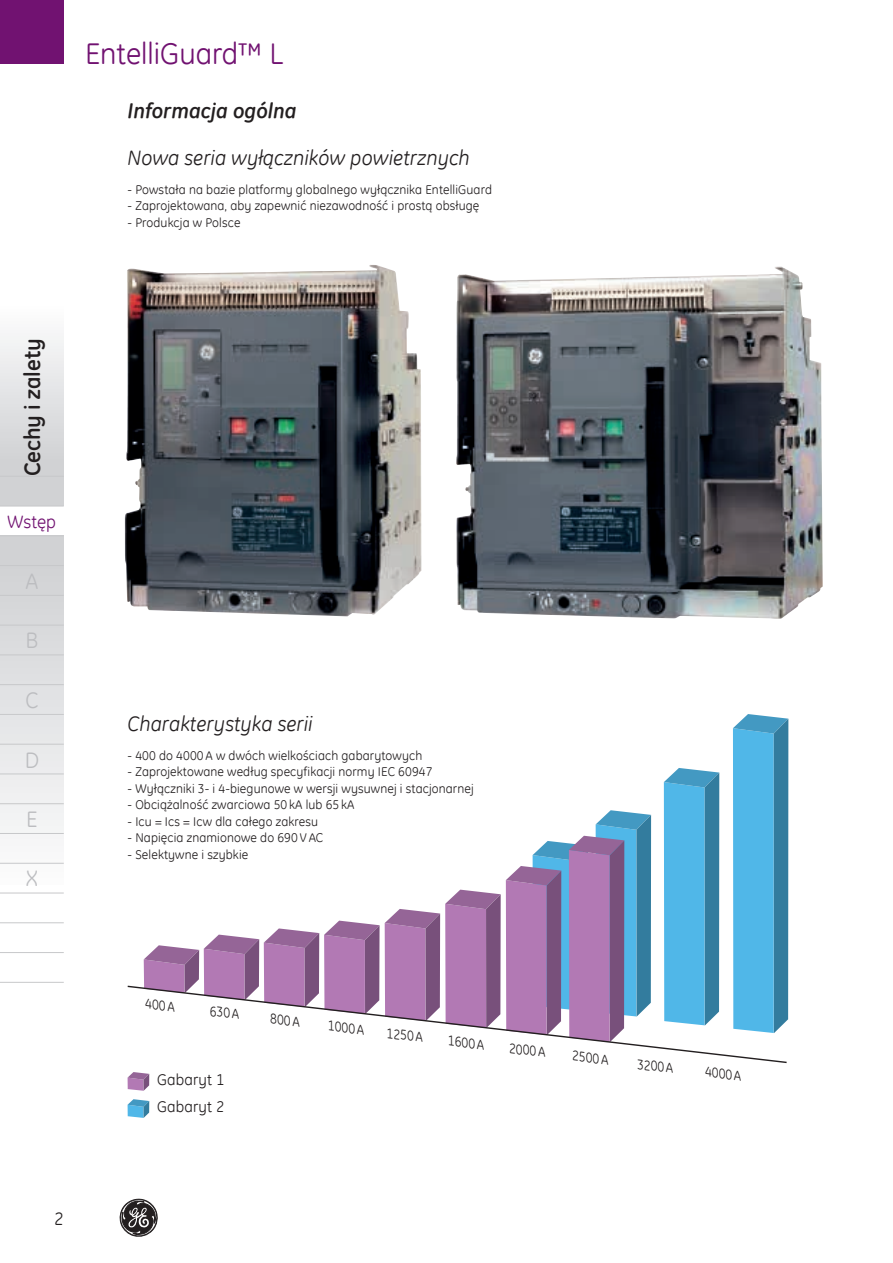
<style>
.page{position:relative;width:893px;height:1263px;background:#fff}
.page>*{position:absolute;margin:0;border:0;box-sizing:border-box;transform-origin:0 0}
.t1{font:30px "GE Inspira";color:#711271}
.t2{font:700 22.5px "GE Inspira";color:#231f20}
.t3{font:22.5px "GE Inspira";color:#bcbdc0}
.t4{font:italic 21px "GE Inspira";color:#231f20}
.t5{font:italic 700 21px "GE Inspira";color:#231f20}
.t6{font:18px "GE Inspira";color:#711271}
.t7{font:18px "GE Inspira";color:#231f20}
.t8{font:15.6px/27.2px "GE Inspira";letter-spacing:.01em;color:#231f20}
.t9{font:13.95px "GE Inspira";color:#231f20;scale:.93 1}
.t10{font:12.75px "GE Inspira";letter-spacing:.01em;color:#231f20}
</style>
<div class="page">
<div style="left:0;top:536px;width:64px;height:348px;background:linear-gradient(to bottom,#cdced1,#fafafb)"></div>
<div style="left:0;top:276px;width:64px;height:230px;background:linear-gradient(to bottom,#fff,#c9cacd)"></div>
<div style="left:0;top:0;width:64px;height:64px;background:#711271"></div>
<hr style="left:0;top:476px;width:64px;height:1px;background:#c7c8ca">
<hr style="left:0;top:506px;width:64px;height:1px;background:#c7c8ca">
<hr style="left:0;top:595px;width:64px;height:1px;background:#c7c8ca">
<hr style="left:0;top:625px;width:64px;height:1px;background:#c7c8ca">
<hr style="left:0;top:535px;width:64px;height:1px;background:#c7c8ca">
<hr style="left:0;top:654px;width:64px;height:1px;background:#c7c8ca">
<hr style="left:0;top:565px;width:64px;height:1px;background:#c7c8ca">
<hr style="left:0;top:684px;width:64px;height:1px;background:#c7c8ca">
<hr style="left:0;top:714px;width:64px;height:1px;background:#c7c8ca">
<hr style="left:0;top:744px;width:64px;height:1px;background:#c7c8ca">
<hr style="left:0;top:773px;width:64px;height:1px;background:#c7c8ca">
<hr style="left:0;top:803px;width:64px;height:1px;background:#c7c8ca">
<hr style="left:0;top:833px;width:64px;height:1px;background:#c7c8ca">
<hr style="left:0;top:863px;width:64px;height:1px;background:#c7c8ca">
<hr style="left:0;top:893px;width:64px;height:1px;background:#c7c8ca">
<hr style="left:0;top:922px;width:64px;height:1px;background:#c7c8ca">
<hr style="left:0;top:952px;width:64px;height:1px;background:#c7c8ca">
<hr style="left:0;top:982px;width:64px;height:1px;background:#c7c8ca">
<svg style="left:119px;top:1198px;width:39px;height:39px"></svg>
<img style="left:124px;top:265px;width:297px;height:351px">
<img style="left:456px;top:266px;width:367px;height:353px">
<svg style="left:664px;top:768px;width:55px;height:217px;background:#4ba8d4"></svg>
<svg style="left:733px;top:714px;width:55px;height:271px;background:#4ba8d4"></svg>
<svg style="left:144px;top:810px;width:507px;height:175px"></svg>
<svg style="left:127px;top:985px;width:661px;height:79px"></svg>
<svg style="left:128px;top:1072px;width:21px;height:19px"></svg>
<svg style="left:128px;top:1099px;width:21px;height:19px"></svg>
<h1 class="t1" style="left:85px;top:34px;width:200px">EntelliGuard™ L</h1>
<h3 class="t5" style="left:128px;top:97px;width:171px">Informacja ogólna</h3>
<h3 class="t4" style="left:128px;top:145px;width:344px">Nowa seria wyłączników powietrznych</h3>
<p class="t10" style="left:128px;top:181px;width:366px">- Powstała na bazie platformy globalnego wyłącznika EntelliGuard</p>
<p class="t10" style="left:128px;top:198px;width:353px">- Zaprojektowana, aby zapewnić niezawodność i prostą obsługę</p>
<p class="t10" style="left:128px;top:214px;width:114px">- Produkcja w Polsce</p>
<h2 class="t2" style="left:18px;top:476px;width:139px;rotate:-90deg">Cechy i zalety</h2>
<h3 class="t6" style="left:8px;top:510px;width:50px">Wstęp</h3>
<h2 class="t3" style="left:25px;top:567px;width:14px">A</h2>
<h2 class="t3" style="left:25px;top:626px;width:14px">B</h2>
<h2 class="t3" style="left:25px;top:686px;width:15px">C</h2>
<h2 class="t3" style="left:25px;top:745px;width:16px">D</h2>
<h2 class="t3" style="left:26px;top:805px;width:13px">E</h2>
<h2 class="t3" style="left:26px;top:864px;width:14px">X</h2>
<h3 class="t4" style="left:128px;top:711px;width:187px">Charakterystyka serii</h3>
<p class="t10" style="left:128px;top:747px;width:296px">- 400 do 4000A w dwóch wielkościach gabarytowych</p>
<p class="t10" style="left:128px;top:764px;width:307px">- Zaprojektowane według specyfikacji normy IEC 60947</p>
<p class="t10" style="left:128px;top:780px;width:348px">- Wyłączniki 3- i 4-biegunowe w wersji wysuwnej i stacjonarnej</p>
<p class="t10" style="left:128px;top:797px;width:228px">- Obciążalność zwarciowa 50 kA lub 65 kA</p>
<p class="t10" style="left:128px;top:813px;width:192px">- Icu = Ics = Icw dla całego zakresu</p>
<p class="t10" style="left:128px;top:830px;width:197px">- Napięcia znamionowe do 690 V AC</p>
<p class="t10" style="left:128px;top:846px;width:122px">- Selektywne i szybkie</p>
<h3 class="t7" style="left:54px;top:1207px;width:11px">2</h3>
<p class="t9" style="left:147px;top:994px;width:33px;rotate:7deg">400A</p>
<p class="t9" style="left:211px;top:1002px;width:33px;rotate:7deg">630A</p>
<p class="t8" style="left:157px;top:1066px;width:69px">Gabaryt 1<br>Gabaryt 2</p>
<p class="t9" style="left:272px;top:1009px;width:33px;rotate:7deg">800A</p>
<p class="t9" style="left:330px;top:1016px;width:41px;rotate:7deg">1000A</p>
<p class="t9" style="left:388px;top:1024px;width:41px;rotate:7deg">1250A</p>
<p class="t9" style="left:449px;top:1031px;width:41px;rotate:7deg">1600A</p>
<p class="t9" style="left:511px;top:1039px;width:41px;rotate:7deg">2000A</p>
<p class="t9" style="left:574px;top:1046px;width:41px;rotate:7deg">2500A</p>
<p class="t9" style="left:639px;top:1055px;width:41px;rotate:7deg">3200A</p>
<p class="t9" style="left:707px;top:1062px;width:41px;rotate:7deg">4000A</p>
</div>
